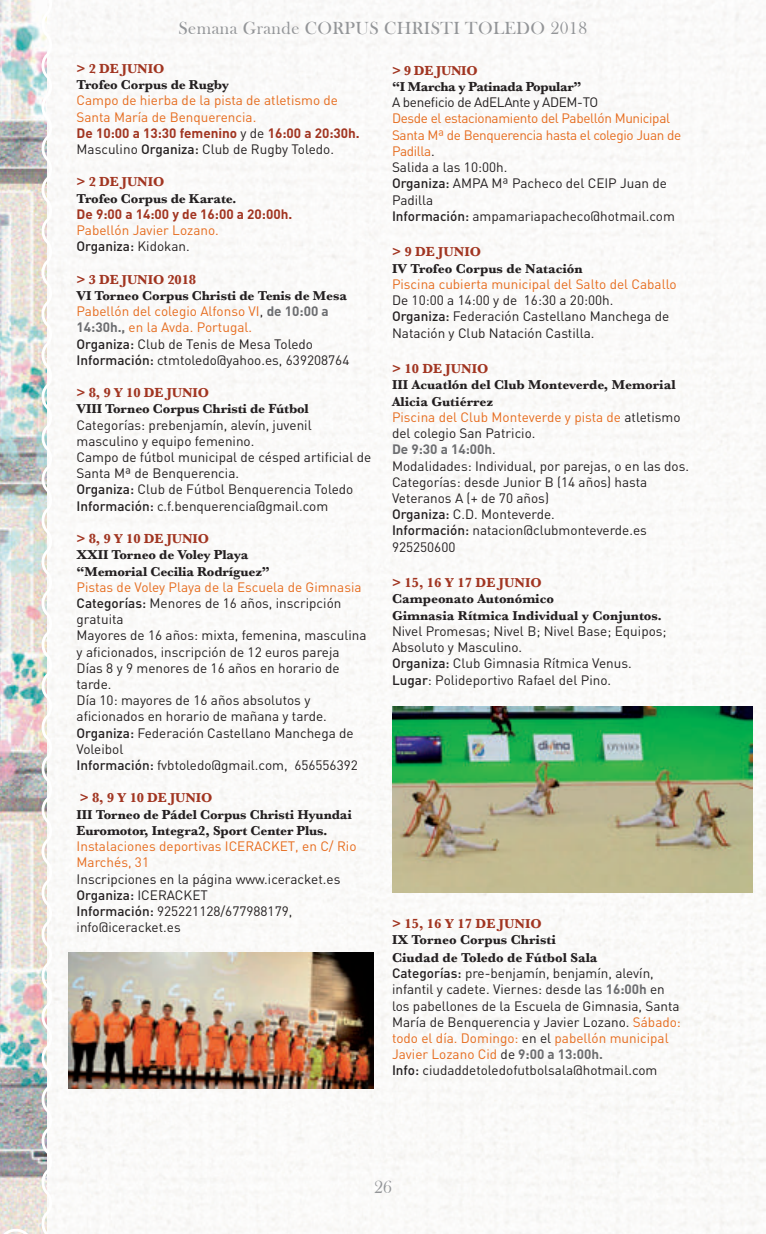
<style>
.page{position:relative;width:766px;height:1234px;background:#fff}
.page>*{position:absolute;margin:0;border:0;box-sizing:border-box;transform-origin:0 0}
.t1{font:18px "Bask Old Face";letter-spacing:.025em;color:#939598}
.t2{font:13.5px/16.2px "DIN";color:#231f20}
.t3{font:700 13.5px/16.2px "Baskerville";letter-spacing:-.01em;color:#231f20}
.t4{font:13.5px/16.2px "DIN";color:#e66c1e}
.t5{font:13.5px/16.2px "DIN";letter-spacing:-.025em;color:#e66c1e}
.t6{font:700 13.5px "Baskerville";letter-spacing:-.01em;color:#a13521}
.t7{font:700 13.5px "DIN";color:#a13521}
.t8{font:13.5px "DIN";letter-spacing:-.025em;color:#231f20}
.s1{font-weight:700;color:#a13521}
.s2{color:#231f20}
.s3{font-weight:500;color:#231f20}
.s4{color:#e66c1e}
.s5{font-weight:700;color:#6c6d70}
.s6{font-weight:500}
</style>
<div class="page">
<img style="left:56px;top:0;width:709px;height:1233px">
<img style="left:392px;top:706px;width:360px;height:186px">
<img style="left:0;top:0;width:56px;height:1233px">
<img style="left:69px;top:951px;width:305px;height:137px">
<h1 class="t1" style="left:178px;top:18px;width:410px">Semana Grande CORPUS CHRISTI TOLEDO 2018</h1>
<p class="t6" style="left:77px;top:61px;width:89px">&gt; 2 DE JUNIO</p>
<p class="t3" style="left:77px;top:77px;width:154px">Trofeo Corpus de Rugby</p>
<p class="t4" style="left:77px;top:92px;width:284px">Campo de hierba de la pista de atletismo de Santa María de Benquerencia.<br><span class="s1">De 10:00 a 13:30 femenino</span> <span class="s2">y de</span> <span class="s1">16:00 a 20:30h.<br></span><span class="s2">Masculino</span> <span class="s3">Organiza:</span> <span class="s2">Club de Rugby Toledo.</span></p>
<p class="t6" style="left:77px;top:174px;width:89px">&gt; 2 DE JUNIO</p>
<p class="t3" style="left:77px;top:190px;width:161px">Trofeo Corpus de Karate.</p>
<p class="t7" style="left:77px;top:205px;width:217px">De 9:00 a 14:00 y de 16:00 a 20:00h.</p>
<p class="t4" style="left:77px;top:222px;width:144px">Pabellón Javier Lozano.<br><span class="s3">Organiza:</span> <span class="s2">Kidokan.</span></p>
<p class="t6" style="left:77px;top:271px;width:121px">&gt; 3 DE JUNIO 2018</p>
<p class="t3" style="left:77px;top:287px;width:272px">VI Torneo Corpus Christi de Tenis de Mesa</p>
<p class="t2" style="left:77px;top:303px;width:274px"><span class="s4">Pabellón del colegio Alfonso VI</span>, <span class="s5">de 10:00 a 14:30h.,</span> <span class="s4">en la Avda. Portugal.<br></span><span class="s6">Organiza:</span> Club de Tenis de Mesa Toledo <span class="s6">Información:</span> ctmtoledo@yahoo.es, 639208764</p>
<p class="t6" style="left:77px;top:385px;width:134px">&gt; 8, 9 Y 10 DE JUNIO</p>
<p class="t3" style="left:77px;top:401px;width:234px">VIII Torneo Corpus Christi de Fútbol</p>
<p class="t2" style="left:77px;top:416px;width:296px">Categorías: prebenjamín, alevín, juvenil masculino y equipo femenino.<br>Campo de fútbol municipal de césped artificial de Santa Mª de Benquerencia.<br><span class="s6">Organiza:</span> Club de Fútbol Benquerencia Toledo <span class="s6">Información:</span> c.f.benquerencia@gmail.com</p>
<p class="t6" style="left:77px;top:530px;width:134px">&gt; 8, 9 Y 10 DE JUNIO</p>
<p class="t3" style="left:77px;top:546px;width:195px">XXII Torneo de Voley Playa “Memorial Cecilia Rodríguez”</p>
<p class="t2" style="left:77px;top:578px;width:291px"><span class="s4">Pistas de Voley Playa de la Escuela de Gimnasia </span><span class="s6">Categorías:</span> Menores de 16 años, inscripción gratuita<br>Mayores de 16 años: mixta, femenina, masculina y aficionados, inscripción de 12 euros pareja Días 8 y 9 menores de 16 años en horario de tarde.<br>Día 10: mayores de 16 años absolutos y aficionados en horario de mañana y tarde.<br><span class="s6">Organiza:</span> Federación Castellano Manchega de Voleibol<br><span class="s6">Información:</span> fvbtoledo@gmail.com, 656556392</p>
<p class="t6" style="left:80px;top:790px;width:134px">&gt; 8, 9 Y 10 DE JUNIO</p>
<p class="t3" style="left:77px;top:806px;width:277px">III Torneo de Pádel Corpus Christi Hyundai<br>Euromotor, Integra2, Sport Center Plus.</p>
<p class="t4" style="left:77px;top:837px;width:281px">Instalaciones deportivas ICERACKET, en C/ Rio<br>Marchés, 31</p>
<p class="t2" style="left:77px;top:870px;width:265px">Inscripciones en la página www.iceracket.es<br><span class="s6">Organiza:</span> ICERACKET<br><span class="s6">Información:</span> 925221128/677988179, info@iceracket.es</p>
<p class="t6" style="left:392px;top:62px;width:87px">&gt; 9 DE JUNIO</p>
<p class="t3" style="left:392px;top:78px;width:191px">“I Marcha y Patinada Popular”</p>
<p class="t8" style="left:392px;top:94px;width:208px">A beneficio de AdELAnte y ADEM-TO</p>
<p class="t5" style="left:392px;top:110px;width:291px">Desde el estacionamiento del Pabellón Municipal<br>Santa Mª de Benquerencia hasta el colegio Juan de<br>Padilla<span class="s2">.<br>Salida a las 10:00h.<br></span><span class="s3">Organiza:</span> <span class="s2">AMPA Mª Pacheco del CEIP Juan de<br>Padilla<br></span><span class="s3">Información:</span> <span class="s2">ampamariapacheco@hotmail.com</span></p>
<p class="t6" style="left:392px;top:244px;width:91px">&gt; 9 DE JUNIO</p>
<p class="t3" style="left:392px;top:260px;width:192px">IV Trofeo Corpus de Natación</p>
<p class="t4" style="left:392px;top:275px;width:286px">Piscina cubierta municipal del Salto del Caballo</p>
<p class="t2" style="left:392px;top:292px;width:278px">De 10:00 a 14:00 y de 16:30 a 20:00h.<br><span class="s6">Organiza:</span> Federación Castellano Manchega de<br>Natación y Club Natación Castilla.</p>
<p class="t6" style="left:392px;top:361px;width:98px">&gt; 10 DE JUNIO</p>
<p class="t3" style="left:392px;top:377px;width:285px">III Acuatlón del Club Monteverde, Memorial<br>Alicia Gutiérrez</p>
<p class="t2" style="left:392px;top:408px;width:298px"><span class="s4">Piscina del Club Monteverde y pista de</span> atletismo del colegio San Patricio.<br><span class="s5">De 9:30 a 14:00h</span>.<br>Modalidades: Individual, por parejas, o en las dos.<br>Categorías: desde Junior B (14 años) hasta<br>Veteranos A (+ de 70 años)<br><span class="s6">Organiza:</span> C.D. Monteverde.<br><span class="s6">Información:</span> natacion@clubmonteverde.es<br>925250600</p>
<p class="t6" style="left:392px;top:575px;width:151px">&gt; 15, 16 Y 17 DE JUNIO</p>
<p class="t3" style="left:392px;top:590px;width:271px">Campeonato Autonómico<br>Gimnasia Rítmica Individual y Conjuntos.</p>
<p class="t2" style="left:392px;top:622px;width:276px">Nivel Promesas; Nivel B; Nivel Base; Equipos; Absoluto y Masculino.<br><span class="s6">Organiza:</span> Club Gimnasia Rítmica Venus.<br><span class="s6">Lugar</span>: Polideportivo Rafael del Pino.</p>
<p class="t6" style="left:392px;top:915px;width:151px">&gt; 15, 16 Y 17 DE JUNIO</p>
<p class="t3" style="left:392px;top:930px;width:207px;line-height:18px">IX Torneo Corpus Christi<br>Ciudad de Toledo de Fútbol Sala</p>
<p class="t2" style="left:392px;top:964px;width:290px"><span class="s6">Categorías:</span> pre-benjamín, benjamín, alevín, infantil y cadete. Viernes: desde las <span class="s5">16:00h</span> en los pabellones de la Escuela de Gimnasia, Santa María de Benquerencia y Javier Lozano. <span class="s4">Sábado: todo el día. Domingo:</span> en el <span class="s4">pabellón municipal Javier Lozano Cid</span> de <span class="s5">9:00 a 13:00h.<br></span><span class="s6">Info:</span> ciudaddetoledofutbolsala@hotmail.com</p>
<h1 class="t1" style="left:374px;top:1176px;width:19px">26</h1>
</div>
